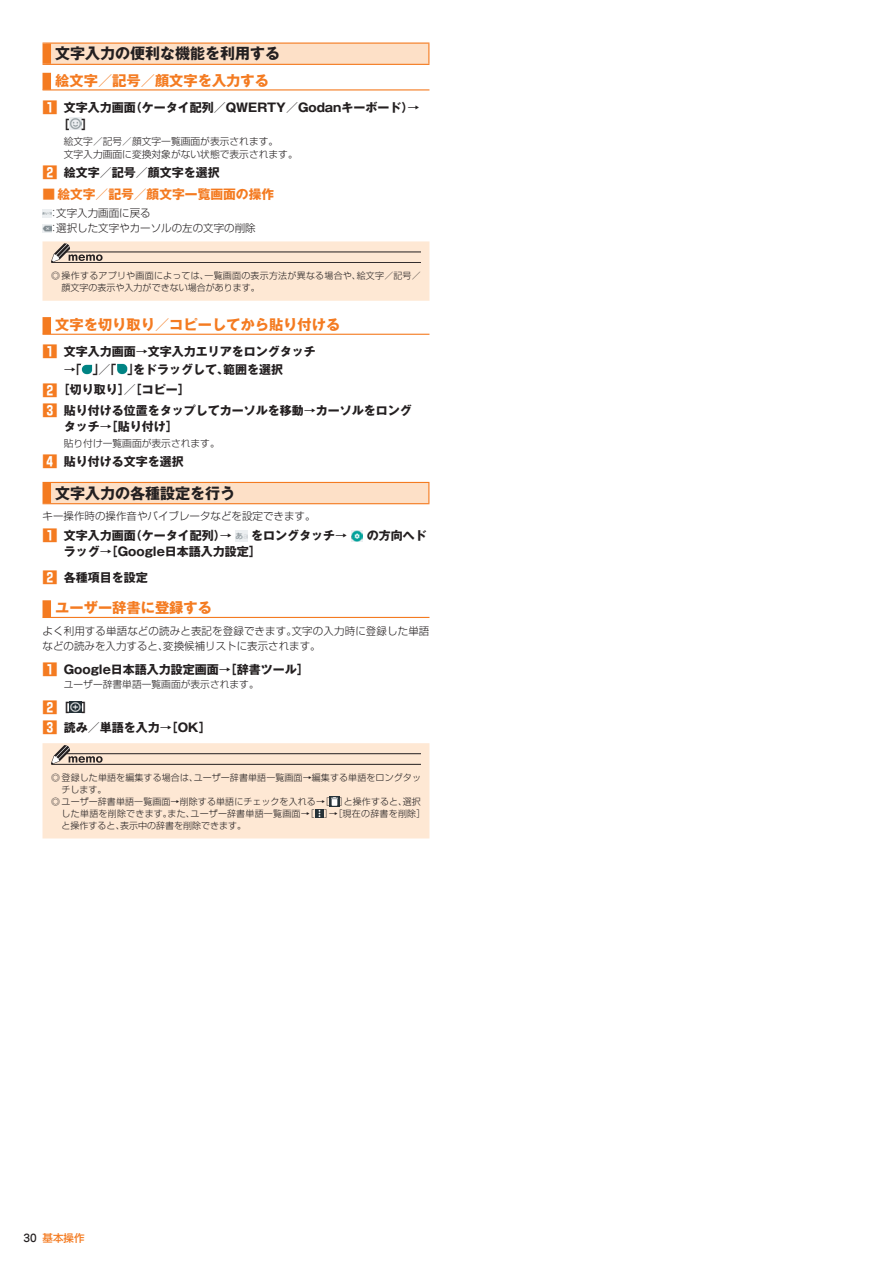
<style>
.page{position:relative;width:893px;height:1263px;background:#fff}
.page>*{position:absolute;margin:0;border:0;box-sizing:border-box;transform-origin:0 0}
.t1{font:700 15px "Gothic MB101 Pro";color:#231f20}
.t2{font:700 14.25px "Gothic MB101 Pro";color:#f47b21}
.t3{font:700 12.75px "Gothic MB101 Pro";color:#f47b21}
.t4{font:700 12px/20.4px "Gothic MB101 Pro";color:#231f20}
.t5{font:300 10.5px/15px "Shin Go Pro";color:#231f20}
.t6{font:500 10.5px "Shin Go Pro";color:#f47b21}
.t7{font:300 9.75px/13.5px "Shin Go Pro";color:#231f20}
.t8{font:300 9px/12px "Shin Go Pro";letter-spacing:.01em;color:#231f20}
.s1{font-family:"Shin Go Pro";font-size:15px;color:#f47b21}
.s2{font-family:"Jun 34 Pro";color:#231f20}
</style>
<div class="page">
<div style="left:43px;top:73px;width:8px;height:17px;background:#f47b21"></div>
<hr style="left:43px;top:89px;width:386px;height:1px;background:#f47b21">
<div style="left:43px;top:317px;width:8px;height:17px;background:#f47b21"></div>
<hr style="left:43px;top:334px;width:386px;height:1px;background:#f47b21">
<div style="left:43px;top:600px;width:8px;height:17px;background:#f47b21"></div>
<hr style="left:43px;top:617px;width:386px;height:1px;background:#f47b21">
<div style="left:47px;top:43px;width:382px;height:21px;background:#fde0c7"></div>
<hr style="left:43px;top:43px;width:386px;height:1px;background:#f47b21">
<svg style="left:428px;top:44px;width:1px;height:20px"></svg>
<hr style="left:43px;top:64px;width:386px;height:1px;background:#f47b21">
<div style="left:43px;top:44px;width:8px;height:20px;background:#f47b21"></div>
<svg style="left:70px;top:118px;width:11px;height:11px"></svg>
<svg style="left:43px;top:209px;width:8px;height:9px"></svg>
<svg style="left:43px;top:224px;width:8px;height:9px"></svg>
<div style="left:43px;top:241px;width:386px;height:60px;background:#fee8d4"></div>
<hr style="left:52px;top:262px;width:369px;height:1px;background:#231f20">
<hr style="left:66px;top:252px;width:355px;height:1px;background:#231f20">
<svg style="left:82px;top:364px;width:10px;height:11px"></svg>
<svg style="left:117px;top:364px;width:10px;height:10px"></svg>
<div style="left:47px;top:482px;width:382px;height:22px;background:#fde0c7"></div>
<hr style="left:43px;top:482px;width:386px;height:1px;background:#f47b21">
<svg style="left:428px;top:483px;width:1px;height:20px"></svg>
<hr style="left:43px;top:503px;width:386px;height:1px;background:#f47b21">
<div style="left:43px;top:483px;width:8px;height:20px;background:#f47b21"></div>
<svg style="left:236px;top:530px;width:11px;height:11px"></svg>
<svg style="left:351px;top:530px;width:12px;height:11px"></svg>
<svg style="left:70px;top:701px;width:11px;height:12px"></svg>
<div style="left:43px;top:743px;width:386px;height:95px;background:#fee8d4"></div>
<p class="t1" style="left:55px;top:41px;width:227px">文字入力の便利な機能を利用する</p>
<p class="t2" style="left:55px;top:69px;width:215px">絵文字／記号／顔文字を入力する</p>
<p class="t4" style="left:58px;top:98px;width:363px;line-height:16.6px;text-indent:-15px"><span class="s1">1</span> 文字入力画面（ケータイ配列／QWERTY／Godanキーボード）→［ ］</p>
<p class="t7" style="left:64px;top:133px;width:235px">絵文字／記号／顔文字一覧画面が表示されます。<br>文字入力画面に変換対象がない状態で表示されます。</p>
<p class="t4" style="left:43px;top:161px;width:179px"><span class="s1">2</span> 絵文字／記号／顔文字を選択</p>
<p class="t3" style="left:43px;top:183px;width:233px">■ 絵文字／記号／顔文字一覧画面の操作</p>
<p class="t5" style="left:48px;top:204px;width:209px">：文字入力画面に戻る<br>：選択した文字やカーソルの左の文字の削除</p>
<p class="t8" style="left:62px;top:269px;width:361px;text-indent:-11px">◎ 操作するアプリや画面によっては、一覧画面の表示方法が異なる場合や、絵文字／記号／顔文字の表示や入力ができない場合があります。</p>
<p class="t2" style="left:55px;top:313px;width:287px">文字を切り取り／コピーしてから貼り付ける</p>
<p class="t4" style="left:43px;top:340px;width:275px"><span class="s1">1</span> 文字入力画面→文字入力エリアをロングタッチ</p>
<p class="t4" style="left:43px;top:358px;width:371px;text-indent:21px">→「 」／「 」をドラッグして、範囲を選択<br><span class="s1">2</span>［切り取り］／［コピー］<br><span class="s1">3</span> 貼り付ける位置をタップしてカーソルを移動→カーソルをロング</p>
<p class="t4" style="left:64px;top:415px;width:115px">タッチ→［貼り付け］</p>
<p class="t7" style="left:64px;top:435px;width:157px">貼り付け一覧画面が表示されます。</p>
<p class="t4" style="left:43px;top:450px;width:143px"><span class="s1">4</span> 貼り付ける文字を選択</p>
<p class="t1" style="left:55px;top:481px;width:182px">文字入力の各種設定を行う</p>
<p class="t5" style="left:43px;top:507px;width:275px">キー操作時の操作音やバイブレータなどを設定できます。</p>
<p class="t4" style="left:43px;top:524px;width:191px"><span class="s1">1</span> 文字入力画面（ケータイ配列）→</p>
<p class="t4" style="left:251px;top:524px;width:97px">をロングタッチ→</p>
<p class="t4" style="left:367px;top:524px;width:61px">の方向へド</p>
<p class="t4" style="left:43px;top:537px;width:220px;line-height:26px;text-indent:21px">ラッグ→［Google日本語入力設定］<br><span class="s1">2</span> 各種項目を設定</p>
<p class="t2" style="left:55px;top:596px;width:158px">ユーザー辞書に登録する</p>
<p class="t5" style="left:43px;top:622px;width:388px">よく利用する単語などの読みと表記を登録できます。文字の入力時に登録した単語などの読みを入力すると、変換候補リストに表示されます。</p>
<p class="t4" style="left:43px;top:657px;width:268px"><span class="s1">1</span> Google日本語入力設定画面→［辞書ツール］</p>
<p class="t7" style="left:64px;top:677px;width:196px">ユーザー辞書単語一覧画面が表示されます。</p>
<p class="t4" style="left:43px;top:695px;width:170px"><span class="s1">2</span>［ ］<br><span class="s1">3</span> 読み／単語を入力→［OK］</p>
<p class="t8" style="left:51px;top:770px;width:372px">◎ 登録した単語を編集する場合は、ユーザー辞書単語一覧画面→編集する単語をロングタッ</p>
<p class="t8" style="left:62px;top:782px;width:46px">チします。</p>
<p class="t8" style="left:51px;top:794px;width:371px">◎ ユーザー辞書単語一覧画面→削除する単語にチェックを入れる→［ ］と操作すると、選択</p>
<p class="t8" style="left:62px;top:806px;width:365px">した単語を削除できます。また、ユーザー辞書単語一覧画面→［ ］→［現在の辞書を削除］</p>
<p class="t8" style="left:62px;top:818px;width:186px">と操作すると、表示中の辞書を削除できます。</p>
<p class="t6" style="left:23px;top:1230px;width:63px"><span class="s2">30</span> 基本操作</p>
</div>
